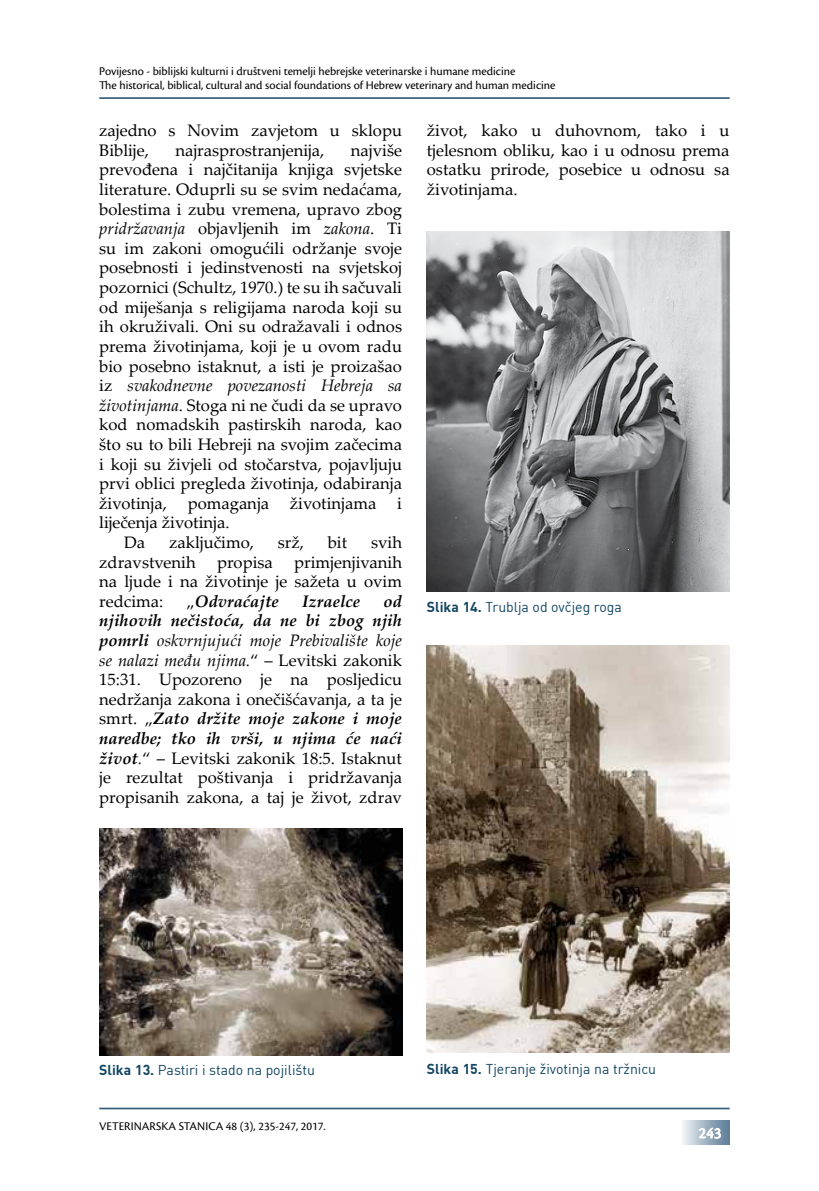
<style>
.page{position:relative;width:819px;height:1191px;background:#fff}
.page>*{position:absolute;margin:0;border:0;box-sizing:border-box;transform-origin:0 0}
.t1{font:16.62px/19.6px "Palatino Linotype";color:#000;text-align:justify}
.t2{font:italic 16.62px "Palatino Linotype";color:#000}
.t3{font:italic 700 16.62px "Palatino Linotype";color:#000}
.t4{font:15.75px "Cronos Pro";color:#fff}
.t5{font:14px "DIN";color:#124662}
.t6{font:12.25px/14.7px "Cronos Pro";color:#000}
.s1{font-style:normal}
.s2{font-style:italic}
.s3{font-weight:400;font-style:normal}
.s4{font-weight:700;font-style:italic}
.s5{font-weight:700}
</style>
<div class="page">
<hr style="left:99px;top:1107px;width:630px;height:2px;background:#3a617d">
<hr style="left:99px;top:97px;width:630px;height:2px;background:#3a617d">
<div style="left:680px;top:1120px;width:49px;height:25px;background:linear-gradient(to right,#f7f9fa,#597995)"></div>
<svg style="left:698px;top:1126px;width:23px;height:13px"></svg>
<img style="left:99px;top:828px;width:303px;height:227px">
<img style="left:427px;top:231px;width:302px;height:360px">
<img style="left:427px;top:645px;width:302px;height:407px">
<p class="t6" style="left:99px;top:63px;width:457px">Povijesno - biblijski kulturni i društveni temelji hebrejske veterinarske i humane medicine<br>The historical, biblical, cultural and social foundations of Hebrew veterinary and human medicine</p>
<p class="t1" style="left:99px;top:120px;width:304px">zajedno s Novim zavjetom u sklopu<br>Biblije,</p>
<p class="t1" style="left:175px;top:140px;width:150px">najrasprostranjenija,</p>
<p class="t1" style="left:351px;top:140px;width:53px">najviše</p>
<p class="t1" style="left:99px;top:159px;width:304px">prevođena i najčitanija knjiga svjetske</p>
<p class="t1" style="left:99px;top:179px;width:304px">literature. Oduprli su se svim nedaćama,</p>
<p class="t1" style="left:99px;top:198px;width:304px">bolestima i zubu vremena, upravo zbog</p>
<p class="t2" style="left:99px;top:217px;width:304px">pridržavanja <span class="s1">objavljenih im</span> zakona<span class="s1">. Ti</span></p>
<p class="t1" style="left:99px;top:238px;width:304px">su im zakoni omogućili održanje svoje</p>
<p class="t1" style="left:99px;top:257px;width:304px">posebnosti i jedinstvenosti na svjetskoj</p>
<p class="t1" style="left:99px;top:277px;width:304px">pozornici (Schultz, 1970.) te su ih sačuvali</p>
<p class="t1" style="left:99px;top:296px;width:304px">od miješanja s religijama naroda koji su</p>
<p class="t1" style="left:99px;top:316px;width:304px">ih okruživali. Oni su odražavali i odnos</p>
<p class="t1" style="left:99px;top:336px;width:304px">prema životinjama, koji je u ovom radu</p>
<p class="t1" style="left:99px;top:355px;width:304px">bio posebno istaknut, a isti je proizašao</p>
<p class="t2" style="left:99px;top:374px;width:304px"><span class="s1">iz</span> svakodnevne povezanosti Hebreja sa</p>
<p class="t1" style="left:99px;top:394px;width:304px"><span class="s2">životinjama</span>. Stoga ni ne čudi da se upravo</p>
<p class="t1" style="left:99px;top:414px;width:304px">kod nomadskih pastirskih naroda, kao</p>
<p class="t1" style="left:99px;top:434px;width:304px">što su to bili Hebreji na svojim začecima</p>
<p class="t1" style="left:99px;top:453px;width:304px">i koji su živjeli od stočarstva, pojavljuju</p>
<p class="t1" style="left:99px;top:473px;width:304px">prvi oblici pregleda životinja, odabiranja</p>
<p class="t1" style="left:99px;top:493px;width:304px">životinja, pomaganja životinjama i</p>
<p class="t1" style="left:99px;top:512px;width:132px">liječenja životinja.</p>
<p class="t1" style="left:124px;top:532px;width:23px">Da</p>
<p class="t1" style="left:169px;top:532px;width:86px">zaključimo,</p>
<p class="t1" style="left:278px;top:532px;width:28px">srž,</p>
<p class="t1" style="left:328px;top:532px;width:21px">bit</p>
<p class="t1" style="left:371px;top:532px;width:32px">svih</p>
<p class="t1" style="left:99px;top:551px;width:98px">zdravstvenih</p>
<p class="t1" style="left:217px;top:551px;width:57px">propisa</p>
<p class="t1" style="left:99px;top:551px;width:304px;text-indent:195px">primjenjivanih na ljude i na životinje je sažeta u ovim redcima:</p>
<p class="t3" style="left:186px;top:589px;width:94px"><span class="s3">„</span>Odvraćajte</p>
<p class="t3" style="left:302px;top:589px;width:60px">Izraelce</p>
<p class="t1" style="left:99px;top:591px;width:304px;text-indent:284px"><span class="s4">od njihovih nečistoća, da ne bi zbog njih pomrli</span> <span class="s2">oskvrnjujući moje Prebivalište koje se nalazi među njima.</span>“ – Levitski zakonik 15:31. Upozoreno je na posljedicu nedržanja zakona i onečišćavanja, a ta je smrt. „<span class="s4">Zato držite moje zakone i moje naredbe; tko ih vrši, u njima će naći život</span><span class="s2">.</span>“ – Levitski zakonik 18:5. Istaknut je rezultat poštivanja i pridržavanja propisanih zakona, a taj je život, zdrav</p>
<p class="t1" style="left:427px;top:120px;width:304px">život, kako u duhovnom, tako i u tjelesnom obliku, kao i u odnosu prema ostatku prirode, posebice u odnosu sa životinjama.</p>
<p class="t5" style="left:427px;top:598px;width:196px"><span class="s5">Slika 14.</span> Trublja od ovčjeg roga</p>
<p class="t5" style="left:99px;top:1060px;width:217px"><span class="s5">Slika 13.</span> Pastiri i stado na pojilištu</p>
<p class="t6" style="left:99px;top:1118px;width:228px">VETERINARSKA STANICA 48 (3), 235-247, 2017.</p>
<p class="t5" style="left:427px;top:1059px;width:231px"><span class="s5">Slika 15.</span> Tjeranje životinja na tržnicu</p>
<p class="t4" style="left:698px;top:1124px;width:24px">243</p>
</div>
